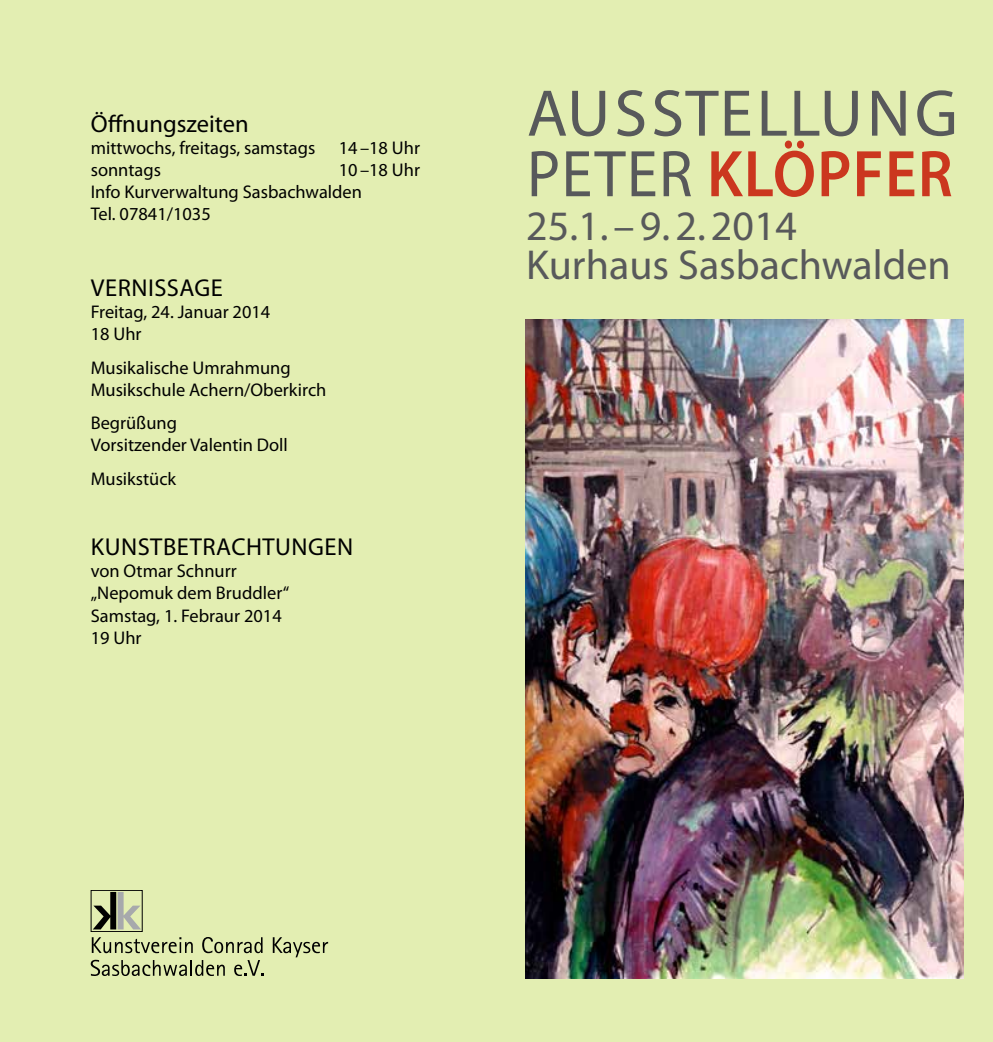
<style>
.page{position:relative;width:993px;height:1042px;background:#fff}
.page>*{position:absolute;margin:0;border:0;box-sizing:border-box;transform-origin:0 0}
.t1{font:66.5px/60.6px "Myriad Pro";letter-spacing:.04em;color:#58595b;text-align:right}
.t2{font:42px/39.9px "Myriad Pro";color:#58595b}
.t3{font:24.5px "Myriad Pro";letter-spacing:.02em;color:#000}
.t4{font:24.5px "Myriad Pro";color:#000}
.t5{font:18.38px/22.1px "Myriad Pro";color:#000}
.s1{font-weight:600;color:#cb371f}
</style>
<div class="page">
<div style="left:0;top:0;width:992px;height:1042px;background:#e3eeb2"></div>
<svg style="left:92px;top:937px;width:101px;height:16px"></svg>
<svg style="left:202px;top:937px;width:60px;height:16px"></svg>
<svg style="left:273px;top:937px;width:55px;height:20px"></svg>
<svg style="left:91px;top:960px;width:134px;height:16px"></svg>
<svg style="left:234px;top:960px;width:29px;height:16px"></svg>
<div style="left:91px;top:890px;width:51px;height:42px;border:1px solid #000"></div>
<svg style="left:93px;top:892px;width:48px;height:37px"></svg>
<img style="left:525px;top:319px;width:437px;height:659px">
<h3 class="t4" style="left:91px;top:108px;width:159px">Öffnungszeiten</h3>
<p class="t5" style="left:91px;top:136px;width:273px">mittwochs, freitags, samstags sonntags<br>Info Kurverwaltung Sasbachwalden<br>Tel. 07841/1035</p>
<p class="t5" style="left:339px;top:136px;width:83px">14–18 Uhr<br>10–18 Uhr</p>
<h3 class="t3" style="left:91px;top:273px;width:133px">vernissage</h3>
<p class="t5" style="left:91px;top:300px;width:181px">Freitag, 24. Januar 2014<br>18 Uhr</p>
<p class="t5" style="left:91px;top:356px;width:237px">Musikalische Umrahmung<br>Musikschule Achern/Oberkirch</p>
<p class="t5" style="left:91px;top:412px;width:199px">Begrüßung<br>Vorsitzender Valentin Doll</p>
<p class="t5" style="left:91px;top:467px;width:87px">Musikstück</p>
<h3 class="t3" style="left:91px;top:532px;width:264px">Kunstbetrachtu ngen</h3>
<p class="t5" style="left:91px;top:560px;width:200px">von Otmar Schnurr „Nepomuk dem Bruddler“<br>Samstag, 1. Febraur 2014<br>19 Uhr</p>
<h1 class="t1" style="left:526px;top:82px;width:29px">Ausst</h1>
<h1 class="t1" style="left:526px;top:82px;width:432px">ellu ng<br>Peter <span class="s1">Klöpfer</span></h1>
<h2 class="t2" style="left:526px;top:205px;width:426px">25.1. –9.2.2014<br>Kurhaus Sasbachwalden</h2>
</div>
